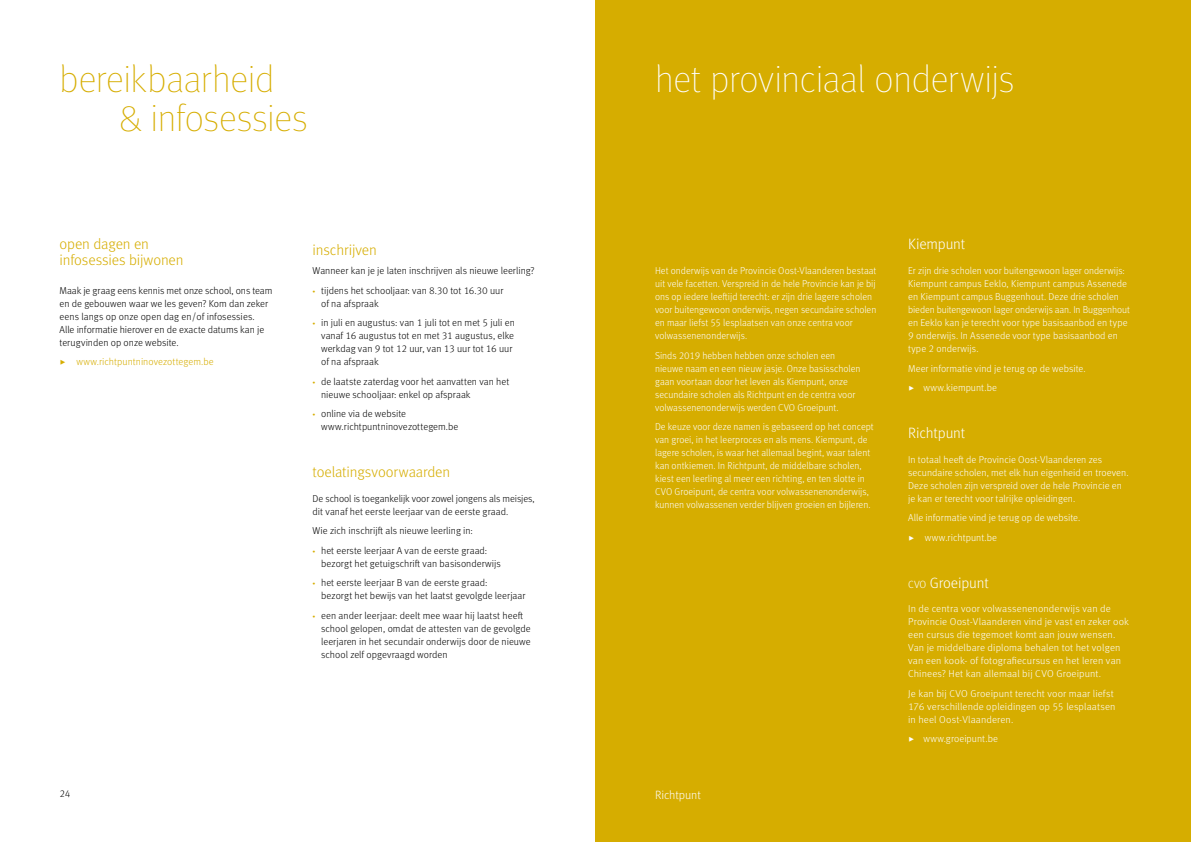
<style>
.page{position:relative;width:1191px;height:842px;background:#fff}
.page>*{position:absolute;margin:0;border:0;box-sizing:border-box;transform-origin:0 0}
.t1{font:100 38px/39px "Meta Pro";letter-spacing:-.01em;color:#d6ad00}
.t2{font:100 38px "Meta Pro";letter-spacing:-.01em;color:#fff}
.t3{font:300 15px/16px "Meta Pro";letter-spacing:-.01em;color:#d6ad00}
.t4{font:300 15px "Meta Pro";letter-spacing:-.01em;color:#fff}
.t5{font:300 12px "Meta Pro";letter-spacing:-.01em;color:#fff}
.t6{font:300 10px/13px "Meta Pro";letter-spacing:.005em;color:#fff}
.t7{font:300 10px/13px "Meta Pro";color:#000}
.t8{font:300 10px "Meta Pro";color:#d6ad00}
.s1{font-weight:400;font-size:13.6px}
.s2{font-size:7px;color:#d6ad00}
.s3{font-size:10.5px}
</style>
<div class="page">
<div style="left:595px;top:0;width:596px;height:842px;background:#d6ad00"></div>
<h1 class="t1" style="left:119px;top:58px;width:190px;text-indent:-60px">bereikbaarheid<br>&amp; infosessies</h1>
<h2 class="t3" style="left:60px;top:235px;width:125px">open dagen en infosessies bijwonen</h2>
<p class="t7" style="left:60px;top:283px;width:214px">Maak je graag eens kennis met onze school, ons team en de gebouwen waar we les geven? Kom dan zeker eens langs op onze open dag en/of infosessies.<br>Alle informatie hierover en de exacte datums kan je terugvinden op onze website.</p>
<p class="t8" style="left:60px;top:354px;width:156px"><span class="s1">▸</span> www.richtpuntninovezottegem.be</p>
<h2 class="t3" style="left:313px;top:241px;width:66px">inschrijven</h2>
<p class="t7" style="left:313px;top:264px;width:223px">Wanneer kan je je laten inschrijven als nieuwe leerling?</p>
<p class="t7" style="left:321px;top:283px;width:184px;text-indent:-9px"><span class="s2">•</span> tijdens het schooljaar: van 8.30 tot 16.30 uur of na afspraak</p>
<p class="t7" style="left:321px;top:316px;width:195px;text-indent:-9px"><span class="s2">•</span> in juli en augustus: van 1 juli tot en met 5 juli en vanaf 16 augustus tot en met 31 augustus, elke werkdag van 9 tot 12 uur, van 13 uur tot 16 uur of na afspraak</p>
<p class="t7" style="left:321px;top:374px;width:190px;text-indent:-9px"><span class="s2">•</span> de laatste zaterdag voor het aanvatten van het nieuwe schooljaar: enkel op afspraak</p>
<p class="t7" style="left:321px;top:407px;width:139px;text-indent:-9px"><span class="s2">•</span> online via de website www.richtpuntninovezottegem.be</p>
<h2 class="t3" style="left:313px;top:463px;width:139px">toelatingsvoorwaarden</h2>
<p class="t7" style="left:313px;top:491px;width:224px">De school is toegankelijk voor zowel jongens als meisjes, dit vanaf het eerste leerjaar van de eerste graad.</p>
<p class="t7" style="left:313px;top:524px;width:162px">Wie zich inschrijft als nieuwe leerling in:</p>
<p class="t7" style="left:321px;top:543px;width:181px;text-indent:-9px"><span class="s2">•</span> het eerste leerjaar A van de eerste graad: bezorgt het getuigschrift van basisonderwijs</p>
<p class="t7" style="left:321px;top:576px;width:206px;text-indent:-9px"><span class="s2">•</span> het eerste leerjaar B van de eerste graad:<br>bezorgt het bewijs van het laatst gevolgde leerjaar</p>
<p class="t7" style="left:321px;top:608px;width:211px;text-indent:-9px"><span class="s2">•</span> een ander leerjaar: deelt mee waar hij laatst heeft school gelopen, omdat de attesten van de gevolgde leerjaren in het secundair onderwijs door de nieuwe school zelf opgevraagd worden</p>
<p class="t7" style="left:60px;top:787px;width:12px">24</p>
<h1 class="t2" style="left:655px;top:53px;width:360px">het provinciaal onderwijs</h1>
<p class="t6" style="left:655px;top:264px;width:223px">Het onderwijs van de Provincie Oost-Vlaanderen bestaat uit vele facetten. Verspreid in de hele Provincie kan je bij ons op iedere leeftijd terecht: er zijn drie lagere scholen voor buitengewoon onderwijs, negen secundaire scholen en maar liefst 55 lesplaatsen van onze centra voor volwassenenonderwijs.</p>
<p class="t6" style="left:655px;top:348px;width:207px">Sinds 2019 hebben hebben onze scholen een nieuwe naam en een nieuw jasje. Onze basisscholen gaan voortaan door het leven als Kiempunt, onze secundaire scholen als Richtpunt en de centra voor volwassenenonderwijs werden CVO Groeipunt.</p>
<p class="t6" style="left:655px;top:420px;width:220px">De keuze voor deze namen is gebaseerd op het concept van groei, in het leerproces en als mens. Kiempunt, de lagere scholen, is waar het allemaal begint, waar talent kan ontkiemen. In Richtpunt, de middelbare scholen, kiest een leerling al meer een richting, en ten slotte in CVO Groeipunt, de centra voor volwassenenonderwijs, kunnen volwassenen verder blijven groeien en bijleren.</p>
<p class="t5" style="left:655px;top:786px;width:47px">Richtpunt</p>
<h2 class="t4" style="left:908px;top:233px;width:59px">Kiempunt</h2>
<p class="t6" style="left:908px;top:264px;width:223px">Er zijn drie scholen voor buitengewoon lager onderwijs:<br>Kiempunt campus Eeklo, Kiempunt campus Assenede en Kiempunt campus Buggenhout. Deze drie scholen bieden buitengewoon lager onderwijs aan. In Buggenhout en Eeklo kan je terecht voor type basisaanbod en type 9 onderwijs. In Assenede voor type basisaanbod en type 2 onderwijs.</p>
<p class="t6" style="left:908px;top:358px;width:179px;line-height:19.5px">Meer informatie vind je terug op de website. <span class="s1">▸</span> www.kiempunt.be</p>
<h2 class="t4" style="left:908px;top:422px;width:59px">Richtpunt</h2>
<p class="t6" style="left:908px;top:452px;width:222px">In totaal heeft de Provincie Oost-Vlaanderen zes secundaire scholen, met elk hun eigenheid en troeven.<br>Deze scholen zijn verspreid over de hele Provincie en je kan er terecht voor talrijke opleidingen.</p>
<p class="t6" style="left:908px;top:507px;width:174px;line-height:19.5px">Alle informatie vind je terug op de website. <span class="s1">▸</span> www.richtpunt.be</p>
<h2 class="t4" style="left:908px;top:572px;width:82px"><span class="s3">CVO</span> Groeipunt</h2>
<p class="t6" style="left:908px;top:602px;width:222px">In de centra voor volwassenenonderwijs van de Provincie Oost-Vlaanderen vind je vast en zeker ook een cursus die tegemoet komt aan jouw wensen.<br>Van je middelbare diploma behalen tot het volgen van een kook- of fotografiecursus en het leren van Chinees? Het kan allemaal bij CVO Groeipunt.</p>
<p class="t6" style="left:908px;top:686px;width:209px">Je kan bij CVO Groeipunt terecht voor maar liefst<br>176 verschillende opleidingen op 55 lesplaatsen in heel Oost-Vlaanderen.</p>
<p class="t6" style="left:908px;top:732px;width:91px"><span class="s1">▸</span> www.groeipunt.be</p>
</div>
